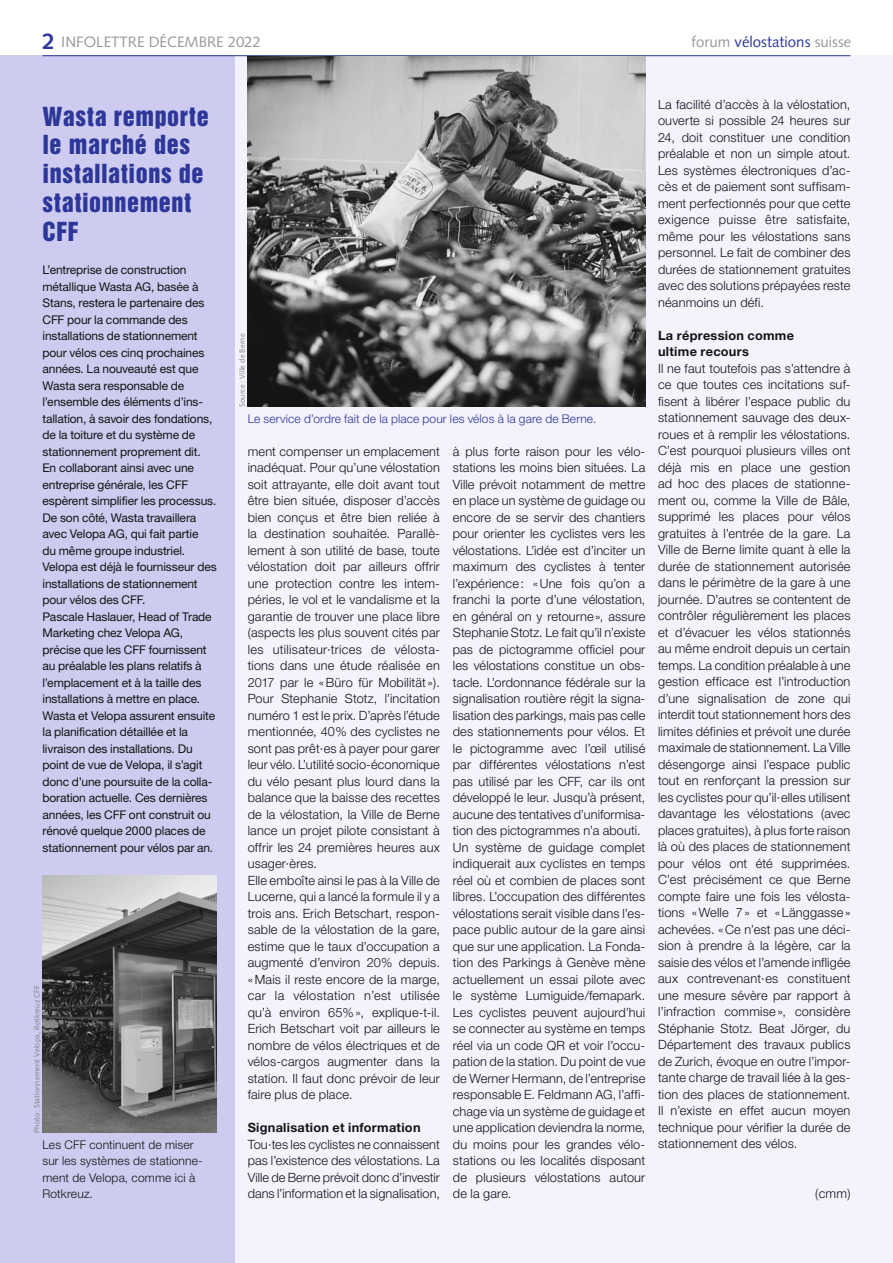
<style>
.page{position:relative;width:893px;height:1263px;background:#fff}
.page>*{position:absolute;margin:0;border:0;box-sizing:border-box;transform-origin:0 0}
.t1{font:24px/28.8px "Helvetica Inserat";letter-spacing:.025em;color:#2d3799}
.t2{font:15px "Syntax";color:#999}
.t3{font:15px "Syntax";color:#2d3799}
.t4{font:300 12.75px/16.5px "Helvetica Neue";letter-spacing:.01em;color:#131413;text-align:justify}
.t5{font:700 12.75px/16.5px "Helvetica Neue";letter-spacing:.02em;color:#131413}
.t6{font:12px/16.5px "Helvetica Neue";letter-spacing:-.01em;color:#131413}
.t7{font:300 12px/16.5px "Helvetica Neue";letter-spacing:.015em;color:#131413}
.t8{font:300 12px "Helvetica Neue";letter-spacing:.01em;color:#2d3799}
.t9{font:7.5px "Syntax";letter-spacing:.02em;color:#818181}
.s1{font-weight:700;font-size:22.5px;color:#2d3799}
.s2{color:#999}
</style>
<div class="page">
<div style="left:0;top:56px;width:893px;height:1207px;background:#f3f2fd"></div>
<div style="left:0;top:56px;width:235px;height:1207px;background:#cdcbef"></div>
<hr style="left:43px;top:55px;width:807px;height:1px;background:#2d3799">
<img style="left:248px;top:56px;width:397px;height:350px">
<img style="left:43px;top:875px;width:174px;height:257px">
<p class="t2" style="left:42px;top:33px;width:220px"><span class="s1">2</span> INFOLETTRE DÉCEMBRE 2022</p>
<p class="t3" style="left:691px;top:33px;width:162px"><span class="s2">forum</span> vélostations <span class="s2">suisse</span></p>
<h1 class="t1" style="left:43px;top:102px;width:168px">Wasta remporte le marché des installations de stationnement<br>CFF</h1>
<p class="t6" style="left:43px;top:261px;width:176px">L’entreprise de construction métallique Wasta AG, basée à<br>Stans, restera le partenaire des<br>CFF pour la commande des installations de stationnement pour vélos ces cinq prochaines années. La nouveauté est que<br>Wasta sera responsable de l’ensemble des éléments d’ins&shy;tallation, à savoir des fondations, de la toiture et du système de stationnement proprement dit.<br>En collaborant ainsi avec une entreprise générale, les CFF espèrent simplifier les processus.<br>De son côté, Wasta travaillera avec Velopa AG, qui fait partie<br>du même groupe industriel.<br>Velopa est déjà le fournisseur des installations de stationnement pour vélos des CFF.<br>Pascale Haslauer, Head of Trade<br>Marketing chez Velopa AG, précise que les CFF fournissent au préalable les plans relatifs à l’emplacement et à la taille des installations à mettre en place.<br>Wasta et Velopa assurent ensuite la planification détaillée et la livraison des installations. Du point de vue de Velopa, il s’agit donc d’une poursuite de la colla&shy;boration actuelle. Ces dernières années, les CFF ont construit ou rénové quelque 2000 places de stationnement pour vélos par an.</p>
<p class="t9" style="left:33px;top:1133px;width:149px;rotate:-90deg">Photo: Stationnement Velopa, Rotkreuz CFF</p>
<p class="t7" style="left:42px;top:1136px;width:162px">Les CFF continuent de miser sur les systèmes de stationne&shy;ment de Velopa, comme ici à<br>Rotkreuz.</p>
<p class="t9" style="left:238px;top:407px;width:75px;rotate:-90deg">Source: Ville de Berne</p>
<p class="t8" style="left:248px;top:411px;width:350px">Le service d’ordre fait de la place pour les vélos à la gare de Berne.</p>
<p class="t4" style="left:248px;top:442px;width:194px;text-align:left">ment compenser un emplacement inadéquat. Pour qu’une vélostation soit attrayante, elle doit avant tout être bien située, disposer d’accès bien conçus et être bien reliée à la destination souhaitée. Parallè&shy;lement à son utilité de base, toute vélostation doit par ailleurs offrir une protection contre les intem&shy;péries, le vol et le vandalisme et la garantie de trouver une place libre (aspects les plus souvent cités par les utilisateur·trices de vélosta&shy;tions dans une étude réalisée en 2017 par le «Büro für Mobilität »).<br>Pour Stephanie Stotz, l’incitation numéro 1 est le prix. D’après l’étude mentionnée, 40% des cyclistes ne sont pas prêt·es à payer pour garer leur vélo. L’utilité socio-économique du vélo pesant plus lourd dans la balance que la baisse des recettes de la vélostation, la Ville de Berne lance un projet pilote consistant à offrir les 24 premières heures aux usager·ères.<br>Elle emboîte ainsi le pas à la Ville de Lucerne, qui a lancé la formule il y a trois ans. Erich Betschart, respon&shy;sable de la vélostation de la gare, estime que le taux d’occupation a augmenté d’environ 20% depuis. «Mais il reste encore de la marge, car la vélostation n’est utilisée qu’à environ 65%», explique-t-il.<br>Erich Betschart voit par ailleurs le nombre de vélos électriques et de vélos-cargos augmenter dans la station. Il faut donc prévoir de leur faire plus de place.</p>
<p class="t5" style="left:248px;top:1119px;width:174px">Signalisation et information</p>
<p class="t4" style="left:248px;top:1135px;width:194px">Tou·tes les cyclistes ne connaissent pas l’existence des vélostations. La Ville de Berne prévoit donc d’investir dans l’information et la signalisation,</p>
<p class="t4" style="left:453px;top:442px;width:194px;text-align:left">à plus forte raison pour les vélo&shy;stations les moins bien situées. La Ville prévoit notamment de mettre en place un système de guidage ou encore de se servir des chantiers pour orienter les cyclistes vers les vélostations. L’idée est d’inciter un maximum des cyclistes à tenter l’expérience: «Une fois qu’on a franchi la porte d’une vélostation, en général on y retourne», assure Stephanie Stotz. Le fait qu’il n’existe pas de pictogramme officiel pour les vélostations constitue un obs&shy;tacle. L’ordonnance fédérale sur la signalisation routière régit la signa&shy;lisation des parkings, mais pas celle des stationnements pour vélos. Et le pictogramme avec l’œil utilisé par différentes vélostations n’est pas utilisé par les CFF, car ils ont développé le leur. Jusqu’à présent, aucune des tentatives d’uniformisa&shy;tion des pictogrammes n’a abouti.<br>Un système de guidage complet indiquerait aux cyclistes en temps réel où et combien de places sont libres. L’occupation des différentes vélostations serait visible dans l’es&shy;pace public autour de la gare ainsi que sur une application. La Fonda&shy;tion des Parkings à Genève mène actuellement un essai pilote avec le système Lumiguide/femapark.<br>Les cyclistes peuvent aujourd’hui se connecter au système en temps réel via un code QR et voir l’occu&shy;pation de la station. Du point de vue de Werner Hermann, de l’entreprise responsable E. Feldmann AG, l’affi&shy;chage via un système de guidage et une application deviendra la norme, du moins pour les grandes vélo&shy;stations ou les localités disposant de plusieurs vélostations autour de la gare.</p>
<p class="t4" style="left:658px;top:96px;width:194px">La facilité d’accès à la vélostation, ouverte si possible 24 heures sur 24, doit constituer une condition préalable et non un simple atout.<br>Les systèmes électroniques d’ac&shy;cès et de paiement sont suffisam&shy;ment perfectionnés pour que cette exigence puisse être satisfaite, même pour les vélostations sans personnel. Le fait de combiner des durées de stationnement gratuites avec des solutions prépayées reste néanmoins un défi.</p>
<p class="t5" style="left:658px;top:327px;width:137px">La répression comme ultime recours</p>
<p class="t4" style="left:658px;top:360px;width:194px">Il ne faut toutefois pas s’attendre à ce que toutes ces incitations suf&shy;fisent à libérer l’espace public du stationnement sauvage des deux&shy;roues et à remplir les vélostations.<br>C’est pourquoi plusieurs villes ont déjà mis en place une gestion ad hoc des places de stationne&shy;ment ou, comme la Ville de Bâle, supprimé les places pour vélos gratuites à l’entrée de la gare. La Ville de Berne limite quant à elle la durée de stationnement autorisée dans le périmètre de la gare à une journée. D’autres se contentent de contrôler régulièrement les places et d’évacuer les vélos stationnés au même endroit depuis un certain temps. La condition préalable à une gestion efficace est l’introduction d’une signalisation de zone qui interdit tout stationnement hors des limites définies et prévoit une durée maximale de stationnement. La Ville désengorge ainsi l’espace public tout en renforçant la pression sur les cyclistes pour qu’il·elles utilisent davantage les vélostations (avec places gratuites), à plus forte raison là où des places de stationnement pour vélos ont été supprimées.<br>C’est précisément ce que Berne compte faire une fois les vélosta&shy;tions «Welle 7» et «Länggasse» achevées. «Ce n’est pas une déci&shy;sion à prendre à la légère, car la saisie des vélos et l’amende infligée aux contrevenant·es constituent une mesure sévère par rapport à l’infraction commise », considère Stéphanie Stotz. Beat Jörger, du Département des travaux publics de Zurich, évoque en outre l’impor&shy;tante charge de travail liée à la ges&shy;tion des places de stationnement.<br>Il n’existe en effet aucun moyen technique pour vérifier la durée de stationnement des vélos.</p>
<p class="t4" style="left:815px;top:1185px;width:37px">(cmm)</p>
</div>
